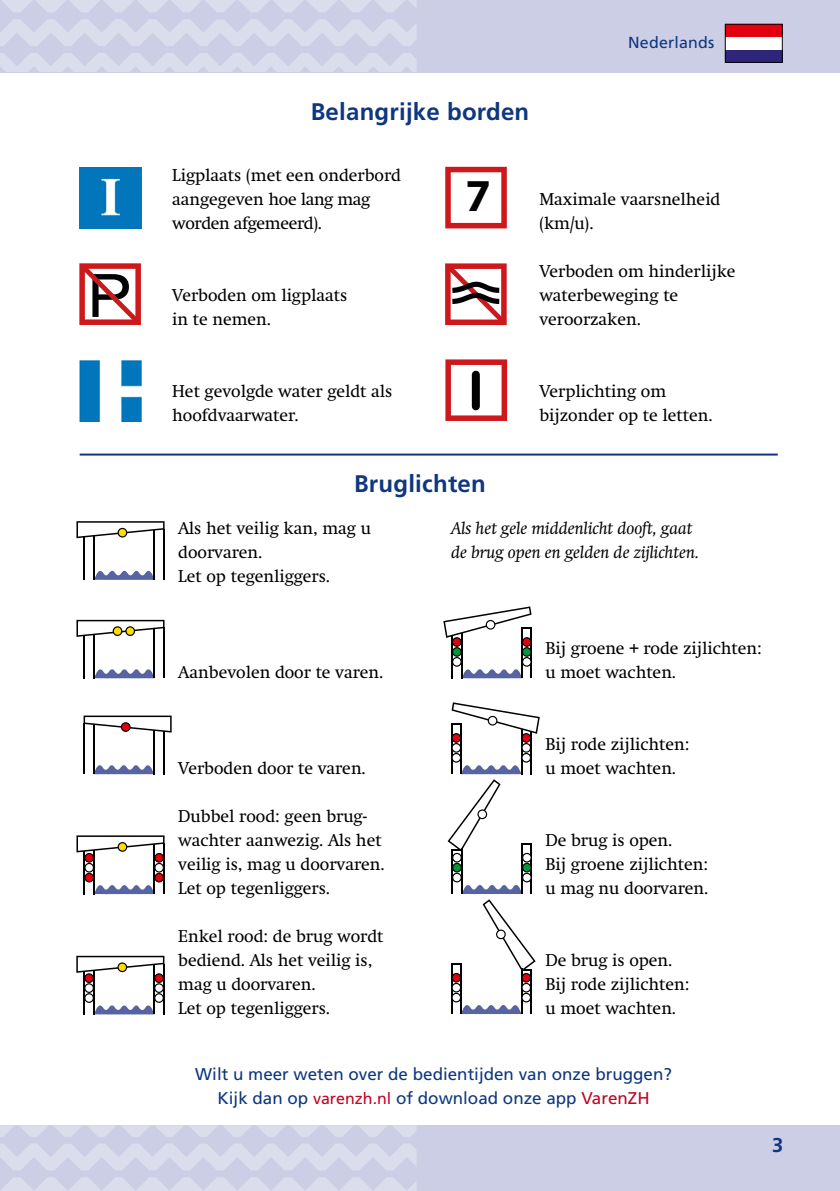
<style>
.page{position:relative;width:840px;height:1191px;background:#fff}
.page>*{position:absolute;margin:0;border:0;box-sizing:border-box;transform-origin:0 0}
.t1{font:700 45.8px "Myriad";color:#020204}
.t2{font:700 24px "Frutiger LT Std";letter-spacing:.01em;color:#0f377f}
.t3{font:700 20px "Frutiger LT Std";color:#0f377f}
.t4{font:17px/24px "Swift Os F";color:#000}
.t5{font:17px/24px "Frutiger LT Std";color:#0f377f;text-align:center}
.t6{font:italic 17px/24px "Swift Os F";color:#000}
.t7{font:16px "Frutiger LT Std";letter-spacing:.01em;color:#0f377f}
.s1{font-size:16px;color:#c10524}
.s2{color:#c10524}
</style>
<div class="page">
<div style="left:0;top:0;width:839px;height:72px;background:#cccee5"></div>
<svg style="left:0;top:53px;width:416px;height:19px"></svg>
<svg style="left:2px;top:0;width:414px;height:12px"></svg>
<svg style="left:0;top:19px;width:416px;height:27px"></svg>
<div style="left:0;top:1125px;width:839px;height:66px;background:#cccee5"></div>
<svg style="left:0;top:1144px;width:416px;height:26px"></svg>
<svg style="left:0;top:1177px;width:416px;height:14px"></svg>
<svg style="left:0;top:1126px;width:416px;height:10px"></svg>
<div style="left:724px;top:24px;width:57px;height:38px;background:#2f267b"></div>
<div style="left:724px;top:24px;width:57px;height:26px;background:#fff"></div>
<div style="left:724px;top:24px;width:57px;height:13px;background:#e3000f"></div>
<svg style="left:95px;top:669px;width:58px;height:9px"></svg>
<hr style="left:84px;top:635px;width:1px;height:43px;background:#000">
<hr style="left:93px;top:634px;width:2px;height:44px;background:#000">
<hr style="left:153px;top:628px;width:2px;height:50px;background:#000">
<hr style="left:163px;top:627px;width:1px;height:51px;background:#000">
<svg style="left:76px;top:620px;width:88px;height:17px"></svg>
<svg style="left:95px;top:571px;width:58px;height:9px"></svg>
<hr style="left:84px;top:537px;width:1px;height:43px;background:#000">
<hr style="left:93px;top:535px;width:2px;height:45px;background:#000">
<hr style="left:153px;top:530px;width:2px;height:50px;background:#000">
<hr style="left:163px;top:529px;width:1px;height:51px;background:#000">
<svg style="left:76px;top:521px;width:88px;height:17px"></svg>
<svg style="left:95px;top:765px;width:58px;height:9px"></svg>
<hr style="left:163px;top:731px;width:1px;height:43px;background:#000">
<hr style="left:153px;top:730px;width:2px;height:44px;background:#000">
<hr style="left:93px;top:724px;width:2px;height:50px;background:#000">
<hr style="left:84px;top:723px;width:1px;height:51px;background:#000">
<svg style="left:83px;top:715px;width:88px;height:17px"></svg>
<svg style="left:76px;top:835px;width:88px;height:59px"></svg>
<svg style="left:76px;top:955px;width:88px;height:59px"></svg>
<svg style="left:443px;top:606px;width:89px;height:72px"></svg>
<svg style="left:447px;top:702px;width:92px;height:312px"></svg>
<svg style="left:445px;top:167px;width:61px;height:61px"></svg>
<svg style="left:79px;top:263px;width:62px;height:62px"></svg>
<svg style="left:445px;top:263px;width:61px;height:62px"></svg>
<img style="left:79px;top:360px;width:63px;height:61px">
<img style="left:80px;top:168px;width:62px;height:60px">
<svg style="left:445px;top:359px;width:62px;height:62px"></svg>
<svg style="left:463px;top:366px;width:20px;height:46px"></svg>
<div style="left:471px;top:375px;width:8px;height:31px;background:#000"></div>
<hr style="left:80px;top:453px;width:697px;height:2px;background:#0f377f">
<p class="t7" style="left:628px;top:33px;width:87px">Nederlands</p>
<h2 class="t2" style="left:310px;top:98px;width:220px">Belangrijke borden</h2>
<p class="t4" style="left:172px;top:163px;width:230px">Ligplaats (met een onderbord aangegeven hoe lang mag worden afgemeerd).</p>
<p class="t4" style="left:172px;top:283px;width:176px">Verboden om ligplaats in te nemen.</p>
<h1 class="t1" style="left:465px;top:172px;width:27px">7</h1>
<p class="t4" style="left:539px;top:187px;width:182px">Maximale vaarsnelheid (km/u).</p>
<p class="t4" style="left:539px;top:259px;width:197px">Verboden om hinderlijke waterbeweging te veroorzaken.</p>
<p class="t4" style="left:172px;top:379px;width:221px">Het gevolgde water geldt als hoofdvaarwater.</p>
<h2 class="t2" style="left:354px;top:469px;width:133px">Bruglichten</h2>
<p class="t4" style="left:539px;top:379px;width:175px">Verplichting om bijzonder op te letten.</p>
<p class="t4" style="left:178px;top:516px;width:194px">Als het veilig kan, mag u doorvaren.<br>Let op tegenliggers.</p>
<p class="t4" style="left:178px;top:660px;width:207px">Aanbevolen door te varen.</p>
<p class="t6" style="left:451px;top:516px;width:249px">Als het gele middenlicht dooft, gaat de brug open en gelden de zijlichten.</p>
<p class="t4" style="left:545px;top:636px;width:218px">Bij groene + rode zijlichten: u moet wachten.</p>
<p class="t4" style="left:178px;top:756px;width:189px">Verboden door te varen.</p>
<p class="t4" style="left:178px;top:804px;width:208px">Dubbel rood: geen brug&shy;wachter aanwezig. Als het veilig is, mag u doorvaren.<br>Let op tegenliggers.</p>
<p class="t4" style="left:178px;top:924px;width:207px">Enkel rood: de brug wordt bediend. Als het veilig is, mag u doorvaren.<br>Let op tegenliggers.</p>
<p class="t4" style="left:545px;top:732px;width:145px">Bij rode zijlichten: u moet wachten.</p>
<p class="t4" style="left:545px;top:828px;width:164px">De brug is open.<br>Bij groene zijlichten: u mag nu doorvaren.</p>
<p class="t4" style="left:545px;top:948px;width:145px">De brug is open.<br>Bij rode zijlichten: u moet wachten.</p>
<p class="t5" style="left:195px;top:1062px;width:478px">Wilt u meer weten over de bedientijden van onze bruggen?<br>Kijk dan op <span class="s1">varenzh.nl</span> of download onze app <span class="s2">VarenZH</span></p>
<p class="t3" style="left:771px;top:1133px;width:13px">3</p>
</div>
